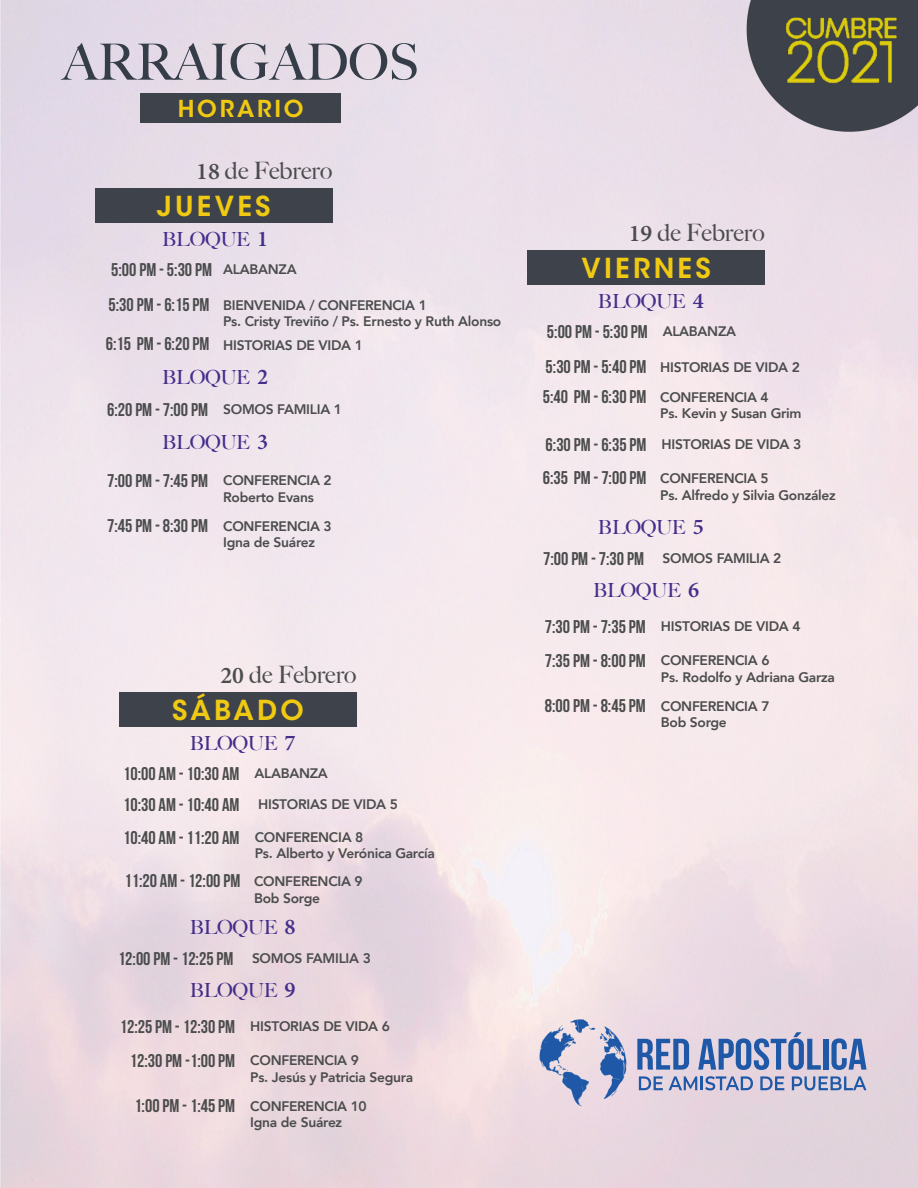
<style>
.page{position:relative;width:918px;height:1188px;background:#fff}
.page>*{position:absolute;margin:0;border:0;box-sizing:border-box;transform-origin:0 0}
.t1{font:500 50.1px "Big Caslon";color:#353e48}
.t2{font:600 27.45px "ITC Avant Garde Std";letter-spacing:.12em;color:#f0c912}
.t3{font:500 24px "Big Caslon";color:#4b4c4d}
.t4{font:600 23.25px "ITC Avant Garde Std";letter-spacing:.12em;color:#f0c912}
.t5{font:500 19.5px "Big Caslon";letter-spacing:-.02em;color:#452e8b}
.t6{font:18.45px "Bebas Neue";color:#4b4c4d}
.t7{font:800 13.8px/16.5px "Avenir";letter-spacing:-.02em;color:#4b4c4d}
.s1{font-family:"Minion Pro";font-weight:600}
.s2{font-family:"Minion Pro";font-weight:600;font-size:22.5px}
</style>
<div class="page">
<img style="left:0;top:0;width:918px;height:1188px">
<div style="left:140px;top:94px;width:201px;height:29px;background:#3e424b"></div>
<div style="left:95px;top:189px;width:237px;height:34px;background:#3e424b"></div>
<div style="left:528px;top:250px;width:237px;height:35px;background:#3e424b"></div>
<svg style="left:539px;top:1019px;width:87px;height:87px;background:#b2b6d1"></svg>
<svg style="left:637px;top:1039px;width:52px;height:31px;background:#708bbe"></svg>
<svg style="left:698px;top:1032px;width:123px;height:38px;background:#91a0c7"></svg>
<div style="left:823px;top:1039px;width:5px;height:31px;background:#1e58a7"></div>
<svg style="left:831px;top:1038px;width:36px;height:32px"></svg>
<svg style="left:639px;top:1076px;width:24px;height:14px"></svg>
<svg style="left:669px;top:1076px;width:84px;height:14px"></svg>
<svg style="left:760px;top:1076px;width:24px;height:14px"></svg>
<svg style="left:792px;top:1076px;width:75px;height:14px"></svg>
<div style="left:119px;top:692px;width:238px;height:35px;background:#3e424b"></div>
<p class="t1" style="left:62px;top:33px;width:358px">ARRAIGADOS</p>
<p class="t4" style="left:178px;top:93px;width:128px">HORARIO</p>
<p class="t3" style="left:196px;top:157px;width:138px"><span class="s1">18</span> de Febrero</p>
<p class="t2" style="left:157px;top:188px;width:115px">JUEVES</p>
<p class="t5" style="left:162px;top:228px;width:107px">BLOQUE <span class="s2">1</span></p>
<p class="t6" style="left:111px;top:260px;width:102px">5:00 PM - 5:30 PM</p>
<p class="t7" style="left:223px;top:261px;width:75px">ALABANZA</p>
<p class="t6" style="left:109px;top:295px;width:102px">5:30 PM - 6:15 PM</p>
<p class="t7" style="left:223px;top:297px;width:205px">BIENVENIDA / CONFERENCIA 1</p>
<p class="t7" style="left:223px;top:313px;width:280px">Ps. Cristy Treviño / Ps. Ernesto y Ruth Alonso</p>
<p class="t6" style="left:106px;top:334px;width:105px">6:15 PM - 6:20 PM</p>
<p class="t7" style="left:223px;top:337px;width:141px">HISTORIAS DE VIDA 1</p>
<p class="t5" style="left:162px;top:366px;width:107px">BLOQUE <span class="s2">2</span></p>
<p class="t6" style="left:107px;top:399px;width:102px">6:20 PM - 7:00 PM</p>
<p class="t7" style="left:223px;top:401px;width:120px">SOMOS FAMILIA 1</p>
<p class="t5" style="left:162px;top:431px;width:107px">BLOQUE <span class="s2">3</span></p>
<p class="t6" style="left:107px;top:470px;width:102px">7:00 PM - 7:45 PM</p>
<p class="t6" style="left:107px;top:516px;width:102px">7:45 PM - 8:30 PM</p>
<p class="t7" style="left:223px;top:472px;width:110px">CONFERENCIA 2</p>
<p class="t7" style="left:223px;top:489px;width:92px">Roberto Evans</p>
<p class="t7" style="left:223px;top:518px;width:110px">CONFERENCIA 3</p>
<p class="t7" style="left:223px;top:534px;width:94px">Igna de Suárez</p>
<p class="t3" style="left:221px;top:661px;width:138px"><span class="s1">20</span> de Febrero</p>
<p class="t2" style="left:172px;top:692px;width:133px">SÁBADO</p>
<p class="t5" style="left:190px;top:732px;width:107px">BLOQUE <span class="s2">7</span></p>
<p class="t6" style="left:123px;top:764px;width:118px">10:00 AM - 10:30 AM</p>
<p class="t7" style="left:254px;top:765px;width:75px">ALABANZA</p>
<p class="t6" style="left:123px;top:794px;width:118px">10:30 AM - 10:40 AM</p>
<p class="t7" style="left:258px;top:796px;width:141px">HISTORIAS DE VIDA 5</p>
<p class="t6" style="left:123px;top:827px;width:118px">10:40 AM - 11:20 AM</p>
<p class="t7" style="left:255px;top:829px;width:110px">CONFERENCIA 8</p>
<p class="t7" style="left:255px;top:845px;width:182px">Ps. Alberto y Verónica García</p>
<p class="t6" style="left:124px;top:871px;width:117px">11:20 AM - 12:00 PM</p>
<p class="t7" style="left:254px;top:873px;width:110px">CONFERENCIA 9</p>
<p class="t7" style="left:254px;top:890px;width:68px">Bob Sorge</p>
<p class="t5" style="left:190px;top:916px;width:107px">BLOQUE <span class="s2">8</span></p>
<p class="t6" style="left:118px;top:948px;width:117px">12:O0 PM - 12:25 PM</p>
<p class="t7" style="left:252px;top:950px;width:120px">SOMOS FAMILIA 3</p>
<p class="t5" style="left:190px;top:979px;width:107px">BLOQUE <span class="s2">9</span></p>
<p class="t6" style="left:120px;top:1016px;width:117px">12:25 PM - 12:30 PM</p>
<p class="t7" style="left:250px;top:1018px;width:141px">HISTORIAS DE VIDA 6</p>
<p class="t7" style="left:250px;top:1052px;width:110px">CONFERENCIA 9</p>
<p class="t7" style="left:250px;top:1068px;width:165px">Ps. Jesús y Patricia Segura</p>
<p class="t6" style="left:130px;top:1050px;width:107px">12:30 PM -1:00 PM</p>
<p class="t6" style="left:134px;top:1096px;width:102px">1:00 PM - 1:45 PM</p>
<p class="t7" style="left:250px;top:1098px;width:118px">CONFERENCIA 10<br>Igna de Suárez</p>
<p class="t3" style="left:629px;top:219px;width:138px"><span class="s1">19</span> de Febrero</p>
<p class="t2" style="left:581px;top:250px;width:131px">VIERNES</p>
<p class="t5" style="left:598px;top:290px;width:107px">BLOQUE <span class="s2">4</span></p>
<p class="t6" style="left:547px;top:322px;width:102px">5:00 PM - 5:30 PM</p>
<p class="t7" style="left:663px;top:323px;width:75px">ALABANZA</p>
<p class="t6" style="left:546px;top:357px;width:102px">5:30 PM - 5:40 PM</p>
<p class="t7" style="left:660px;top:359px;width:141px">HISTORIAS DE VIDA 2</p>
<p class="t6" style="left:543px;top:386px;width:105px">5:40 PM - 6:30 PM</p>
<p class="t7" style="left:660px;top:389px;width:110px">CONFERENCIA 4</p>
<p class="t7" style="left:660px;top:405px;width:143px">Ps. Kevin y Susan Grim</p>
<p class="t6" style="left:546px;top:435px;width:102px">6:30 PM - 6:35 PM</p>
<p class="t7" style="left:662px;top:436px;width:141px">HISTORIAS DE VIDA 3</p>
<p class="t6" style="left:543px;top:468px;width:105px">6:35 PM - 7:00 PM</p>
<p class="t7" style="left:660px;top:470px;width:110px">CONFERENCIA 5</p>
<p class="t7" style="left:660px;top:487px;width:177px">Ps. Alfredo y Silvia González</p>
<p class="t5" style="left:598px;top:516px;width:107px">BLOQUE <span class="s2">5</span></p>
<p class="t6" style="left:543px;top:548px;width:102px">7:00 PM - 7:30 PM</p>
<p class="t7" style="left:663px;top:550px;width:120px">SOMOS FAMILIA 2</p>
<p class="t5" style="left:593px;top:579px;width:107px">BLOQUE <span class="s2">6</span></p>
<p class="t6" style="left:545px;top:616px;width:102px">7:30 PM - 7:35 PM</p>
<p class="t7" style="left:661px;top:618px;width:141px">HISTORIAS DE VIDA 4</p>
<p class="t6" style="left:545px;top:650px;width:102px">7:35 PM - 8:00 PM</p>
<p class="t6" style="left:545px;top:696px;width:102px">8:00 PM - 8:45 PM</p>
<p class="t7" style="left:661px;top:652px;width:110px">CONFERENCIA 6</p>
<p class="t7" style="left:661px;top:668px;width:176px">Ps. Rodolfo y Adriana Garza</p>
<p class="t7" style="left:661px;top:698px;width:110px">CONFERENCIA 7</p>
<p class="t7" style="left:661px;top:714px;width:68px">Bob Sorge</p>
</div>
